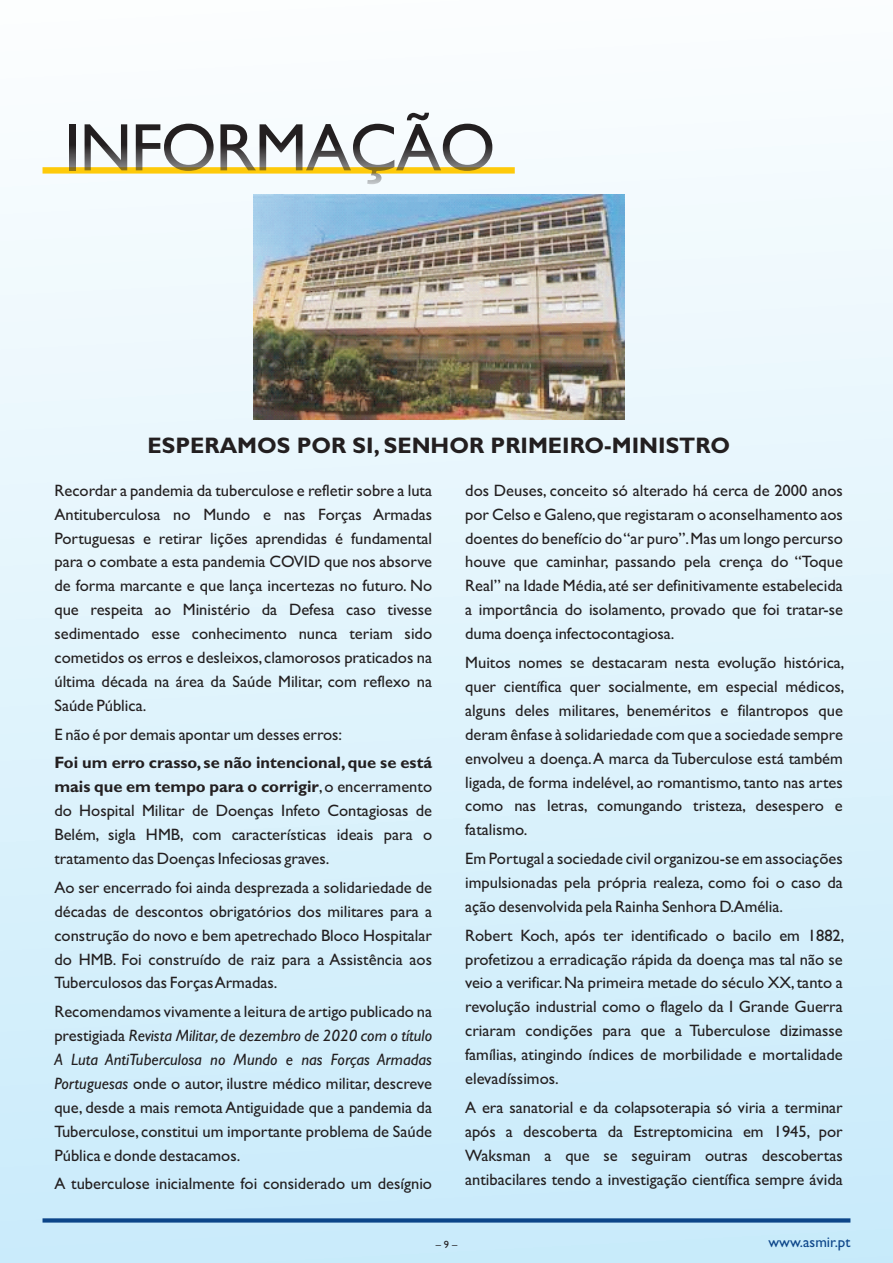
<style>
.page{position:relative;width:893px;height:1263px;background:#fff}
.page>*{position:absolute;margin:0;border:0;box-sizing:border-box;transform-origin:0 0}
.t1{font:67.5px "Gill Sans";letter-spacing:-.02em;color:#231f20}
.t2{font:700 22.5px "Gill Sans";color:#231f20}
.t3{font:16.5px/23.9px "Gill Sans";color:#231f20}
.t4{font:italic 16.5px "Gill Sans";color:#231f20}
.t5{font:700 16.5px "Gill Sans";color:#231f20}
.t6{font:15px "Gill Sans";color:#0c4589}
.t7{font:10.5px "Gill Sans";color:#231f20}
.s1{font-weight:400}
.s2{font-style:normal}
.s3{font-style:italic}
</style>
<div class="page">
<div style="left:0;top:0;width:893px;height:1263px;background:linear-gradient(to bottom,#fbfdfe,#c8eafa)"></div>
<svg style="left:43px;top:1218px;width:807px;height:4px;background:#1c5392"></svg>
<div style="left:43px;top:167px;width:472px;height:7px;background:#feca0a"></div>
<img style="left:253px;top:195px;width:371px;height:225px">
<h1 class="t1" style="left:64px;top:124px;width:433px">INFORMAÇÃO</h1>
<h2 class="t2" style="left:148px;top:438px;width:584px">ESPERAMOS POR SI, SENHOR PRIMEIRO-MINISTRO</h2>
<p class="t3" style="left:54px;top:480px;width:379px">Recordar a pandemia da tuberculose e refletir sobre a luta</p>
<p class="t3" style="left:465px;top:480px;width:379px">dos Deuses, conceito só alterado há cerca de 2000 anos</p>
<p class="t3" style="left:54px;top:504px;width:379px">Antituberculosa no Mundo e nas Forças Armadas</p>
<p class="t3" style="left:465px;top:504px;width:379px">por Celso e Galeno,que registaram o aconselhamento aos</p>
<p class="t3" style="left:54px;top:528px;width:379px">Portuguesas e retirar lições aprendidas é fundamental</p>
<p class="t3" style="left:465px;top:528px;width:379px">doentes do benefício do “ar puro”.Mas um longo percurso</p>
<p class="t3" style="left:54px;top:552px;width:379px">para o combate a esta pandemia COVID que nos absorve</p>
<p class="t3" style="left:465px;top:552px;width:379px">houve que caminhar, passando pela crença do “Toque</p>
<p class="t3" style="left:54px;top:576px;width:379px">de forma marcante e que lança incertezas no futuro. No</p>
<p class="t3" style="left:465px;top:576px;width:379px">Real” na Idade Média, até ser definitivamente estabelecida</p>
<p class="t3" style="left:54px;top:600px;width:379px">que respeita ao Ministério da Defesa caso tivesse</p>
<p class="t3" style="left:465px;top:600px;width:379px">a importância do isolamento, provado que foi tratar-se</p>
<p class="t3" style="left:54px;top:623px;width:379px">sedimentado esse conhecimento nunca teriam sido</p>
<p class="t3" style="left:465px;top:623px;width:211px">duma doença infectocontagiosa.</p>
<p class="t3" style="left:54px;top:647px;width:379px">cometidos os erros e desleixos,clamorosos praticados na</p>
<p class="t3" style="left:465px;top:652px;width:381px">Muitos nomes se destacaram nesta evolução histórica,</p>
<p class="t3" style="left:54px;top:671px;width:379px">última década na área da Saúde Militar, com reflexo na</p>
<p class="t3" style="left:465px;top:676px;width:381px">quer científica quer socialmente, em especial médicos,</p>
<p class="t3" style="left:54px;top:695px;width:93px">Saúde Pública.</p>
<p class="t3" style="left:465px;top:700px;width:379px">alguns deles militares, beneméritos e filantropos que</p>
<p class="t3" style="left:54px;top:724px;width:289px">E não é por demais apontar um desses erros:</p>
<p class="t3" style="left:465px;top:724px;width:379px">deram ênfase à solidariedade com que a sociedade sempre</p>
<p class="t5" style="left:54px;top:757px;width:379px">Foi um erro crasso, se não intencional, que se está</p>
<p class="t3" style="left:465px;top:748px;width:379px">envolveu a doença.A marca da Tuberculose está também</p>
<p class="t5" style="left:54px;top:781px;width:379px">mais que em tempo para o corrigir<span class="s1">,o encerramento</span></p>
<p class="t3" style="left:465px;top:772px;width:379px">ligada, de forma indelével, ao romantismo, tanto nas artes como nas letras, comungando tristeza, desespero e</p>
<p class="t3" style="left:54px;top:800px;width:379px">do Hospital Militar de Doenças Infeto Contagiosas de</p>
<p class="t3" style="left:54px;top:824px;width:379px">Belém, sigla HMB, com características ideais para o tratamento das Doenças Infeciosas graves.</p>
<p class="t3" style="left:465px;top:820px;width:64px">fatalismo.</p>
<p class="t3" style="left:465px;top:848px;width:379px">Em Portugal a sociedade civil organizou-se em associações</p>
<p class="t3" style="left:54px;top:877px;width:379px">Ao ser encerrado foi ainda desprezada a solidariedade de</p>
<p class="t3" style="left:465px;top:872px;width:379px">impulsionadas pela própria realeza, como foi o caso da ação desenvolvida pela Rainha Senhora D.Amélia.</p>
<p class="t3" style="left:54px;top:901px;width:379px">décadas de descontos obrigatórios dos militares para a construção do novo e bem apetrechado Bloco Hospitalar</p>
<p class="t3" style="left:465px;top:925px;width:381px">Robert Koch, após ter identificado o bacilo em 1882,</p>
<p class="t3" style="left:54px;top:949px;width:379px">do HMB. Foi construído de raiz para a Assistência aos</p>
<p class="t3" style="left:465px;top:949px;width:379px">profetizou a erradicação rápida da doença mas tal não se</p>
<p class="t3" style="left:54px;top:973px;width:225px">Tuberculosos das Forças Armadas.</p>
<p class="t3" style="left:465px;top:973px;width:379px">veio a verificar.Na primeira metade do século XX,tanto a</p>
<p class="t3" style="left:54px;top:1001px;width:379px">Recomendamos vivamente a leitura de artigo publicado na</p>
<p class="t3" style="left:465px;top:997px;width:379px">revolução industrial como o flagelo da I Grande Guerra criaram condições para que a Tuberculose dizimasse</p>
<p class="t4" style="left:54px;top:1030px;width:379px"><span class="s2">prestigiada</span> Revista Militar, de dezembro de 2020 com o título</p>
<p class="t4" style="left:54px;top:1053px;width:379px">A Luta AntiTuberculosa no Mundo e nas Forças Armadas</p>
<p class="t3" style="left:54px;top:1073px;width:379px"><span class="s3">Portuguesas</span> onde o autor, ilustre médico militar, descreve que, desde a mais remota Antiguidade que a pandemia da</p>
<p class="t3" style="left:465px;top:1044px;width:379px">famílias, atingindo índices de morbilidade e mortalidade</p>
<p class="t3" style="left:465px;top:1068px;width:95px">elevadíssimos.</p>
<p class="t3" style="left:465px;top:1097px;width:379px">A era sanatorial e da colapsoterapia só viria a terminar</p>
<p class="t3" style="left:54px;top:1121px;width:379px">Tuberculose, constitui um importante problema de Saúde</p>
<p class="t3" style="left:465px;top:1121px;width:379px">após a descoberta da Estreptomicina em 1945, por</p>
<p class="t3" style="left:54px;top:1145px;width:187px">Pública e donde destacamos.</p>
<p class="t3" style="left:465px;top:1145px;width:379px">Waksman a que se seguiram outras descobertas</p>
<p class="t3" style="left:54px;top:1174px;width:379px">A tuberculose inicialmente foi considerado um desígnio</p>
<p class="t3" style="left:465px;top:1169px;width:379px">antibacilares tendo a investigação científica sempre ávida</p>
<p class="t7" style="left:436px;top:1240px;width:23px">– 9 –</p>
<p class="t6" style="left:768px;top:1237px;width:83px">www.asmir.pt</p>
</div>
